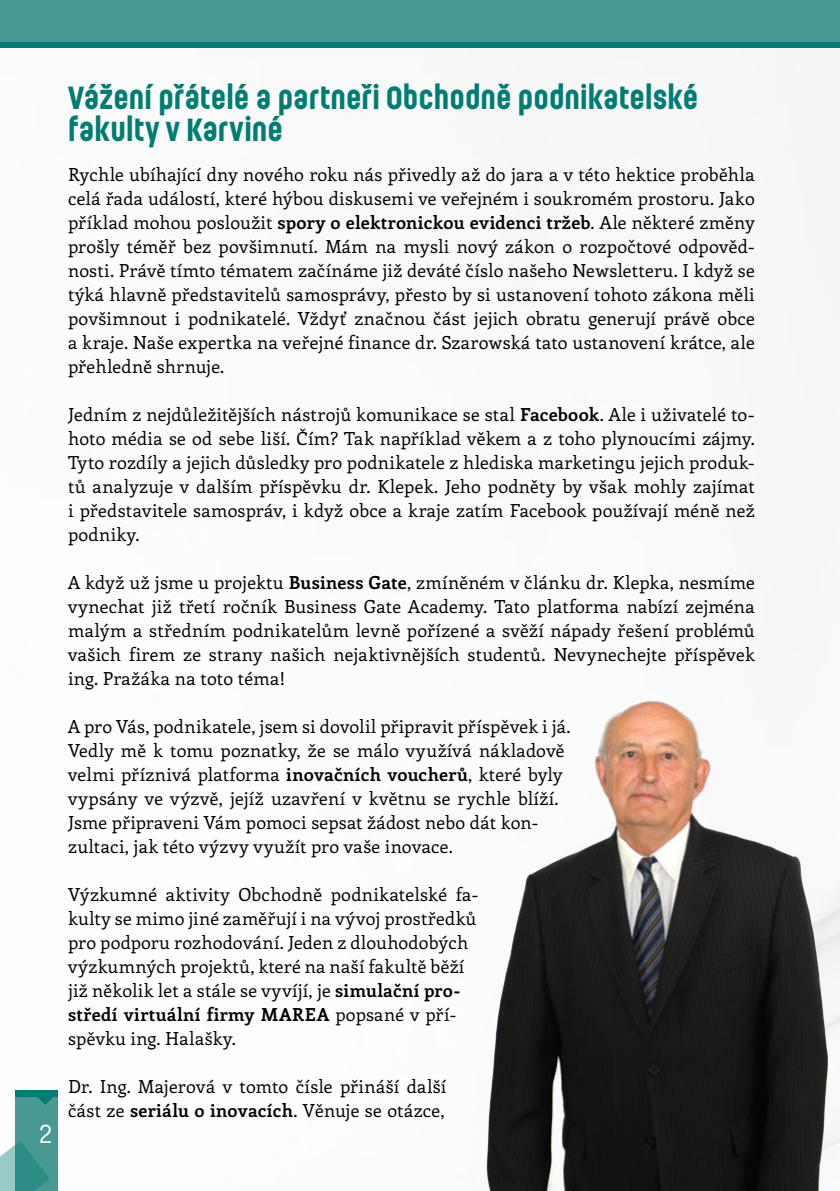
<style>
.page{position:relative;width:840px;height:1191px;background:#fff}
.page>*{position:absolute;margin:0;border:0;box-sizing:border-box;transform-origin:0 0}
.nadpis01{font:700 32px/32px "Ladislav";letter-spacing:.005em;color:#007d73}
.t1{font:26px "Ladislav";color:#fff}
.odstavec{font:18px/24px "Enriqueta";letter-spacing:.015em;color:#000;text-align:justify}
.s1{font-weight:700}
</style>
<div class="page">
<div style="left:0;top:5px;width:839px;height:43px;background:#007d73"></div>
<div style="left:0;top:0;width:839px;height:42px;background:#489993"></div>
<div style="left:15px;top:1090px;width:43px;height:101px;background:#007d73"></div>
<div style="left:15px;top:1097px;width:43px;height:94px;background:#489993"></div>
<svg style="left:0;top:1141px;width:50px;height:50px"></svg>
<svg style="left:38px;top:1097px;width:15px;height:7px"></svg>
<img style="left:486px;top:700px;width:353px;height:491px">
<p class="t1" style="left:40px;top:1117px;width:13px">2</p>
<p class="nadpis01" style="left:68px;top:81px;width:631px">Vážení přátelé a partneři Obchodně podnikatelské fakulty v Karviné</p>
<p class="odstavec" style="left:68px;top:162px;width:687px">Rychle ubíhající dny nového roku nás přivedly až do jara a v této hektice proběhla celá řada událostí, které hýbou diskusemi ve veřejném i soukromém prostoru. Jako příklad mohou posloužit <span class="s1">spory o elektronickou evidenci tržeb</span>. Ale některé změny prošly téměř bez povšimnutí. Mám na mysli nový zákon o rozpočtové odpověd&shy;nosti. Právě tímto tématem začínáme již deváté číslo našeho Newsletteru. I když se týká hlavně představitelů samosprávy, přesto by si ustanovení tohoto zákona měli povšimnout i podnikatelé. Vždyť značnou část jejich obratu generují právě obce a kraje. Naše expertka na veřejné finance dr. Szarowská tato ustanovení krátce, ale přehledně shrnuje.</p>
<p class="odstavec" style="left:68px;top:402px;width:687px">Jedním z nejdůležitějších nástrojů komunikace se stal <span class="s1">Facebook</span>. Ale i uživatelé to&shy;hoto média se od sebe liší. Čím? Tak například věkem a z toho plynoucími zájmy.<br>Tyto rozdíly a jejich důsledky pro podnikatele z hlediska marketingu jejich produk&shy;tů analyzuje v dalším příspěvku dr. Klepek. Jeho podněty by však mohly zajímat i představitele samospráv, i když obce a kraje zatím Facebook používají méně než podniky.</p>
<p class="odstavec" style="left:68px;top:570px;width:687px">A když už jsme u projektu <span class="s1">Business Gate</span>, zmíněném v článku dr. Klepka, nesmíme vynechat již třetí ročník Business Gate Academy. Tato platforma nabízí zejména malým a středním podnikatelům levně pořízené a svěží nápady řešení problémů vašich firem ze strany našich nejaktivnějších studentů. Nevynechejte příspěvek ing. Pražáka na toto téma!</p>
<p class="odstavec" style="left:68px;top:714px;width:504px;text-align:left">A pro Vás, podnikatele, jsem si dovolil připravit příspěvek i já.<br>Vedly mě k tomu poznatky, že se málo využívá nákladově velmi příznivá platforma <span class="s1">inovačních voucherů</span>, které byly vypsány ve výzvě, jejíž uzavření v květnu se rychle blíží.<br>Jsme připraveni Vám pomoci sepsat žádost nebo dát kon&shy;zultaci, jak této výzvy využít pro vaše inovace.</p>
<p class="odstavec" style="left:68px;top:882px;width:412px;text-align:left">Výzkumné aktivity Obchodně podnikatelské fa&shy;kulty se mimo jiné zaměřují i na vývoj prostředků pro podporu rozhodování. Jeden z dlouhodobých výzkumných projektů, které na naší fakultě běží již několik let a stále se vyvíjí, je <span class="s1">simulační pro&shy;středí virtuální firmy MAREA</span> popsané v pří&shy;spěvku ing. Halašky.</p>
<p class="odstavec" style="left:68px;top:1074px;width:379px">Dr. Ing. Majerová v tomto čísle přináší další část ze <span class="s1">seriálu o inovacích</span>. Věnuje se otázce,</p>
</div>
